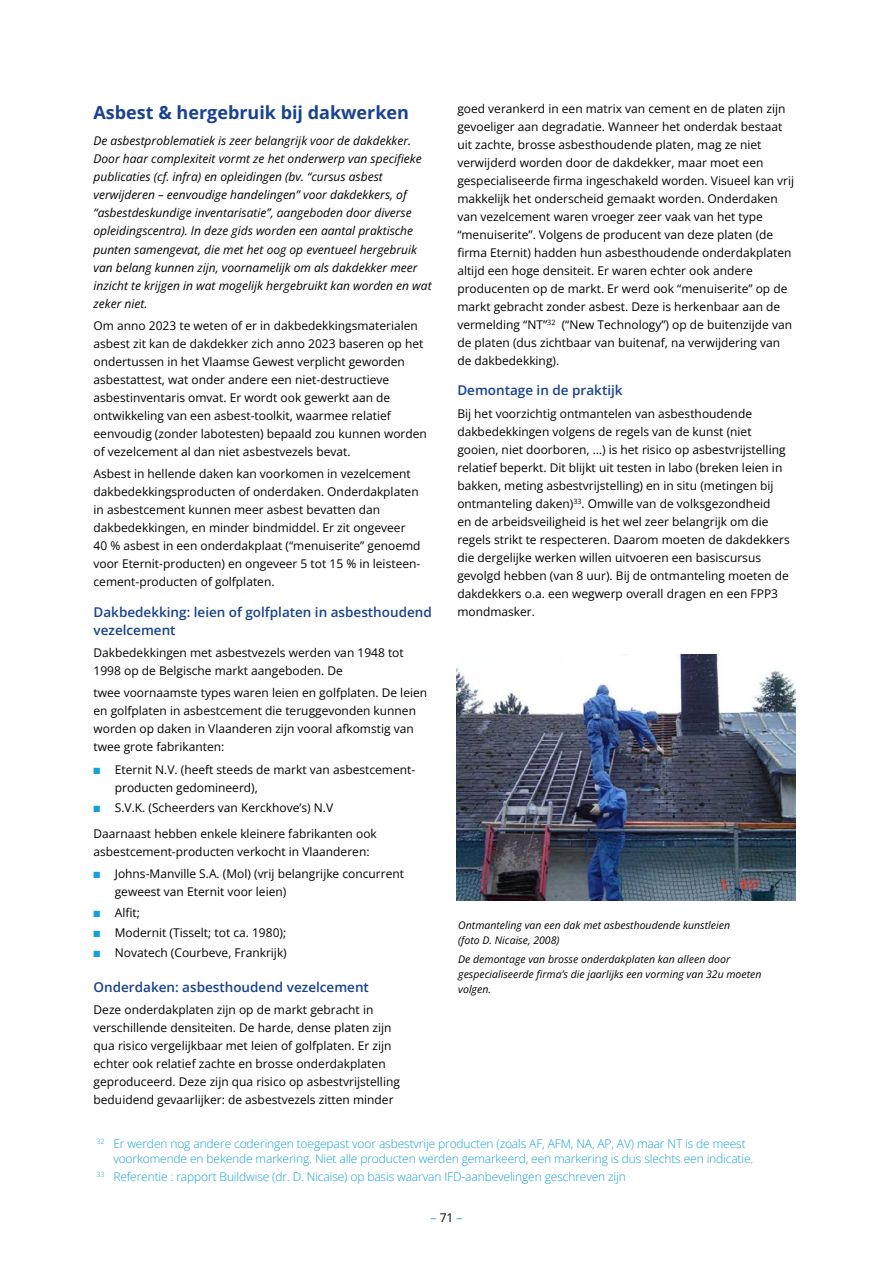
<style>
.page{position:relative;width:893px;height:1263px;background:#fff}
.page>*{position:absolute;margin:0;border:0;box-sizing:border-box;transform-origin:0 0}
.t1{font:700 18px "Open Sans";color:#164194}
.t2{font:600 13.5px/18px "Open Sans";color:#164194}
.t3{font:12px/18px "Open Sans";color:#000}
.t4{font:italic 12px/18px "Open Sans";color:#000}
.t5{font:300 12px/14.4px "Open Sans";letter-spacing:-.01em;color:#169fdb}
.t6{font:12px "Open Sans";color:#169fdb}
.t7{font:italic 10.5px/15px "Open Sans";color:#000}
.s1{color:#169fdb}
.s2{color:#000}
</style>
<div class="page">
<img style="left:457px;top:654px;width:338px;height:246px">
<h1 class="t1" style="left:94px;top:100px;width:317px">Asbest &amp; hergebruik bij dakwerken</h1>
<p class="t4" style="left:94px;top:132px;width:340px">De asbestproblematiek is zeer belangrijk voor de dakdekker.<br>Door haar complexiteit vormt ze het onderwerp van specifieke publicaties (cf. infra) en opleidingen (bv. “cursus asbest verwijderen – eenvoudige handelingen” voor dakdekkers, of “asbestdeskundige inventarisatie”, aangeboden door diverse opleidingscentra). In deze gids worden een aantal praktische punten samengevat, die met het oog op eventueel hergebruik van belang kunnen zijn, voornamelijk om als dakdekker meer inzicht te krijgen in wat mogelijk hergebruikt kan worden en wat zeker niet.</p>
<p class="t3" style="left:94px;top:316px;width:335px">Om anno 2023 te weten of er in dakbedekkingsmaterialen asbest zit kan de dakdekker zich anno 2023 baseren op het ondertussen in het Vlaamse Gewest verplicht geworden asbestattest, wat onder andere een niet-destructieve asbestinventaris omvat. Er wordt ook gewerkt aan de ontwikkeling van een asbest-toolkit, waarmee relatief eenvoudig (zonder labotesten) bepaald zou kunnen worden of vezelcement al dan niet asbestvezels bevat.</p>
<p class="t3" style="left:94px;top:464px;width:328px">Asbest in hellende daken kan voorkomen in vezelcement dakbedekkingsproducten of onderdaken. Onderdakplaten in asbestcement kunnen meer asbest bevatten dan dakbedekkingen, en minder bindmiddel. Er zit ongeveer 40 % asbest in een onderdakplaat (“menuiserite” genoemd voor Eternit-producten) en ongeveer 5 tot 15 % in leisteen&shy;cement-producten of golfplaten.</p>
<p class="t2" style="left:94px;top:603px;width:340px">Dakbedekking: leien of golfplaten in asbesthoudend vezelcement</p>
<p class="t3" style="left:94px;top:643px;width:312px">Dakbedekkingen met asbestvezels werden van 1948 tot<br>1998 op de Belgische markt aangeboden. De</p>
<p class="t3" style="left:94px;top:684px;width:335px">twee voornaamste types waren leien en golfplaten. De leien en golfplaten in asbestcement die teruggevonden kunnen worden op daken in Vlaanderen zijn vooral afkomstig van twee grote fabrikanten:</p>
<p class="t3" style="left:115px;top:760px;width:302px;text-indent:-21px"><span class="s1">■</span> Eternit N.V. (heeft steeds de markt van asbestcement&shy;producten gedomineerd),</p>
<p class="t3" style="left:94px;top:798px;width:241px"><span class="s1">■</span> S.V.K. (Scheerders van Kerckhove’s) N.V</p>
<p class="t3" style="left:94px;top:824px;width:285px">Daarnaast hebben enkele kleinere fabrikanten ook asbestcement-producten verkocht in Vlaanderen:</p>
<p class="t3" style="left:115px;top:865px;width:291px;text-indent:-21px"><span class="s1">■</span> Johns-Manville S.A. (Mol) (vrij belangrijke concurrent geweest van Eternit voor leien)</p>
<p class="t3" style="left:94px;top:903px;width:48px"><span class="s1">■</span> Alfit;</p>
<p class="t3" style="left:94px;top:923px;width:194px"><span class="s1">■</span> Modernit (Tisselt; tot ca. 1980);</p>
<p class="t3" style="left:94px;top:943px;width:195px"><span class="s1">■</span> Novatech (Courbeve, Frankrijk)</p>
<p class="t2" style="left:94px;top:978px;width:277px">Onderdaken: asbesthoudend vezelcement</p>
<p class="t3" style="left:94px;top:1000px;width:308px">Deze onderdakplaten zijn op de markt gebracht in verschillende densiteiten. De harde, dense platen zijn qua risico vergelijkbaar met leien of golfplaten. Er zijn echter ook relatief zachte en brosse onderdakplaten geproduceerd. Deze zijn qua risico op asbestvrijstelling beduidend gevaarlijker: de asbestvezels zitten minder</p>
<p class="t3" style="left:457px;top:99px;width:338px">goed verankerd in een matrix van cement en de platen zijn gevoeliger aan degradatie. Wanneer het onderdak bestaat uit zachte, brosse asbesthoudende platen, mag ze niet verwijderd worden door de dakdekker, maar moet een gespecialiseerde firma ingeschakeld worden. Visueel kan vrij makkelijk het onderscheid gemaakt worden. Onderdaken van vezelcement waren vroeger zeer vaak van het type “menuiserite”. Volgens de producent van deze platen (de firma Eternit) hadden hun asbesthoudende onderdakplaten altijd een hoge densiteit. Er waren echter ook andere producenten op de markt. Er werd ook “menuiserite” op de markt gebracht zonder asbest. Deze is herkenbaar aan de vermelding “NT”<sup>32</sup> (“New Technology”) op de buitenzijde van de platen (dus zichtbaar van buitenaf, na verwijdering van de dakbedekking).</p>
<p class="t2" style="left:457px;top:381px;width:167px">Demontage in de praktijk</p>
<p class="t3" style="left:457px;top:404px;width:334px">Bij het voorzichtig ontmantelen van asbesthoudende dakbedekkingen volgens de regels van de kunst (niet gooien, niet doorboren, …) is het risico op asbestvrijstelling relatief beperkt. Dit blijkt uit testen in labo (breken leien in bakken, meting asbestvrijstelling) en in situ (metingen bij ontmanteling daken)<sup>33</sup>. Omwille van de volksgezondheid<br>en de arbeidsveiligheid is het wel zeer belangrijk om die regels strikt te respecteren. Daarom moeten de dakdekkers die dergelijke werken willen uitvoeren een basiscursus gevolgd hebben (van 8 uur). Bij de ontmanteling moeten de dakdekkers o.a. een wegwerp overall dragen en een FPP3 mondmasker.</p>
<p class="t7" style="left:458px;top:917px;width:273px">Ontmanteling van een dak met asbesthoudende kunstleien (foto D. Nicaise, 2008)</p>
<p class="t7" style="left:458px;top:951px;width:305px">De demontage van brosse onderdakplaten kan alleen door gespecialiseerde firma’s die jaarlijks een vorming van 32u moeten volgen.</p>
<p class="t5" style="left:113px;top:1136px;width:642px;text-indent:-17px"><sup>32</sup> Er werden nog andere coderingen toegepast voor asbestvrije producten (zoals AF, AFM, NA, AP, AV) maar NT is de meest voorkomende en bekende markering. Niet alle producten werden gemarkeerd, een markering is dus slechts een indicatie.</p>
<p class="t5" style="left:96px;top:1169px;width:531px"><sup>33</sup> Referentie : rapport Buildwise (dr. D. Nicaise) op basis waarvan IFD-aanbevelingen geschreven zijn</p>
<p class="t6" style="left:431px;top:1209px;width:33px">– <span class="s2">71</span> –</p>
</div>
